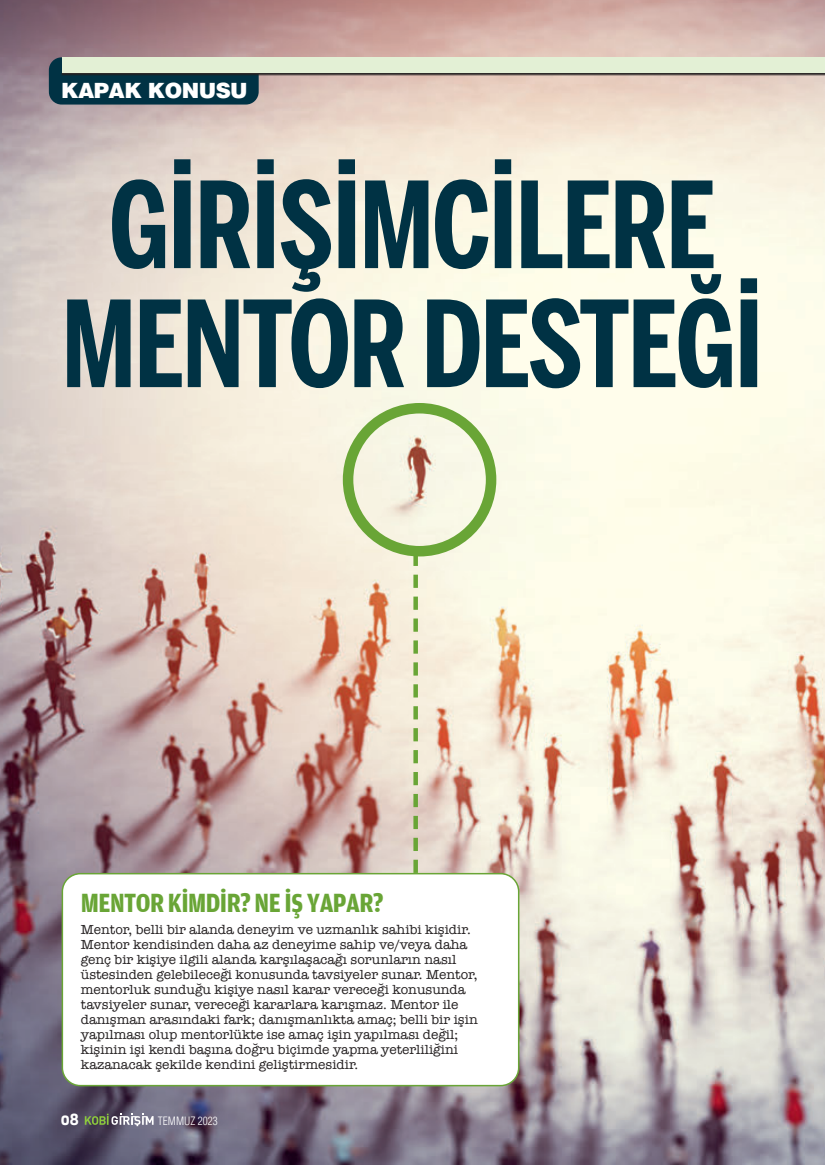
<style>
.page{position:relative;width:825px;height:1165px;background:#fff}
.page>*{position:absolute;margin:0;border:0;box-sizing:border-box;transform-origin:0 0}
.t1{font:700 118.35px/118.9px "Benton Sans Comp";letter-spacing:-.015em;color:#003244;text-align:center}
.t2{font:700 condensed 27.75px "Amplitude Aubi 3";letter-spacing:-.02em;color:#69a536}
.t3{font:900 21px "Helveticam";letter-spacing:-.025em;color:#fff}
.t4{font:700 15px "Apex New";color:#fff}
.t5{font:13.5px/15px "American Typewriter";color:#231f20}
.t6{font:300 11.25px "Helveticam Cond";color:#fff}
</style>
<div class="page">
<img style="left:0;top:0;width:825px;height:1165px">
<div style="left:49px;top:57px;width:210px;height:48px;background:#003244;border-radius:13px"></div>
<div style="left:62px;top:57px;width:763px;height:17px;background:#e3f0d5"></div>
<svg style="left:85px;top:1114px;width:69px;height:12px"></svg>
<hr style="left:62px;top:73px;width:763px;height:1px;background:#231f20">
<hr style="left:62px;top:74px;width:763px;height:1px;background:#231f20">
<div style="left:62px;top:874px;width:457px;height:212px;background:#fff;border-radius:18px"></div>
<div style="left:62px;top:873px;width:457px;height:213px;border:2px solid #69a536;border-radius:18px"></div>
<div style="left:343px;top:403px;width:153px;height:153px;border:10px solid #69a536;border-radius:50%"></div>
<svg style="left:413px;top:553px;width:5px;height:320px;background:#a4c17d"></svg>
<p class="t3" style="left:61px;top:77px;width:188px">KAPAK KONUSU</p>
<p class="t1" style="left:62px;top:164px;width:703px">GİRİŞİMCİLERE<br>MENTOR DESTEĞİ</p>
<p class="t2" style="left:81px;top:888px;width:304px">MENTOR KİMDİR? NE İŞ YAPAR?</p>
<p class="t5" style="left:81px;top:921px;width:398px">Mentor, belli bir alanda deneyim ve uzmanlık sahibi kişidir.<br>Mentor kendisinden daha az deneyime sahip ve/veya daha genç bir kişiye ilgili alanda karşılaşacağı sorunların nasıl üstesinden gelebileceği konusunda tavsiyeler sunar. Mentor, mentorluk sunduğu kişiye nasıl karar vereceği konusunda tavsiyeler sunar, vereceği kararlara karışmaz. Mentor ile danışman arasındaki fark; danışmanlıkta amaç; belli bir işin yapılması olup mentorlükte ise amaç işin yapılması değil; kişinin işi kendi başına doğru biçimde yapma yeterliliğini kazanacak şekilde kendini geliştirmesidir.</p>
<p class="t4" style="left:61px;top:1108px;width:19px">08</p>
<p class="t6" style="left:158px;top:1114px;width:61px">TEMMUZ 2023</p>
</div>
